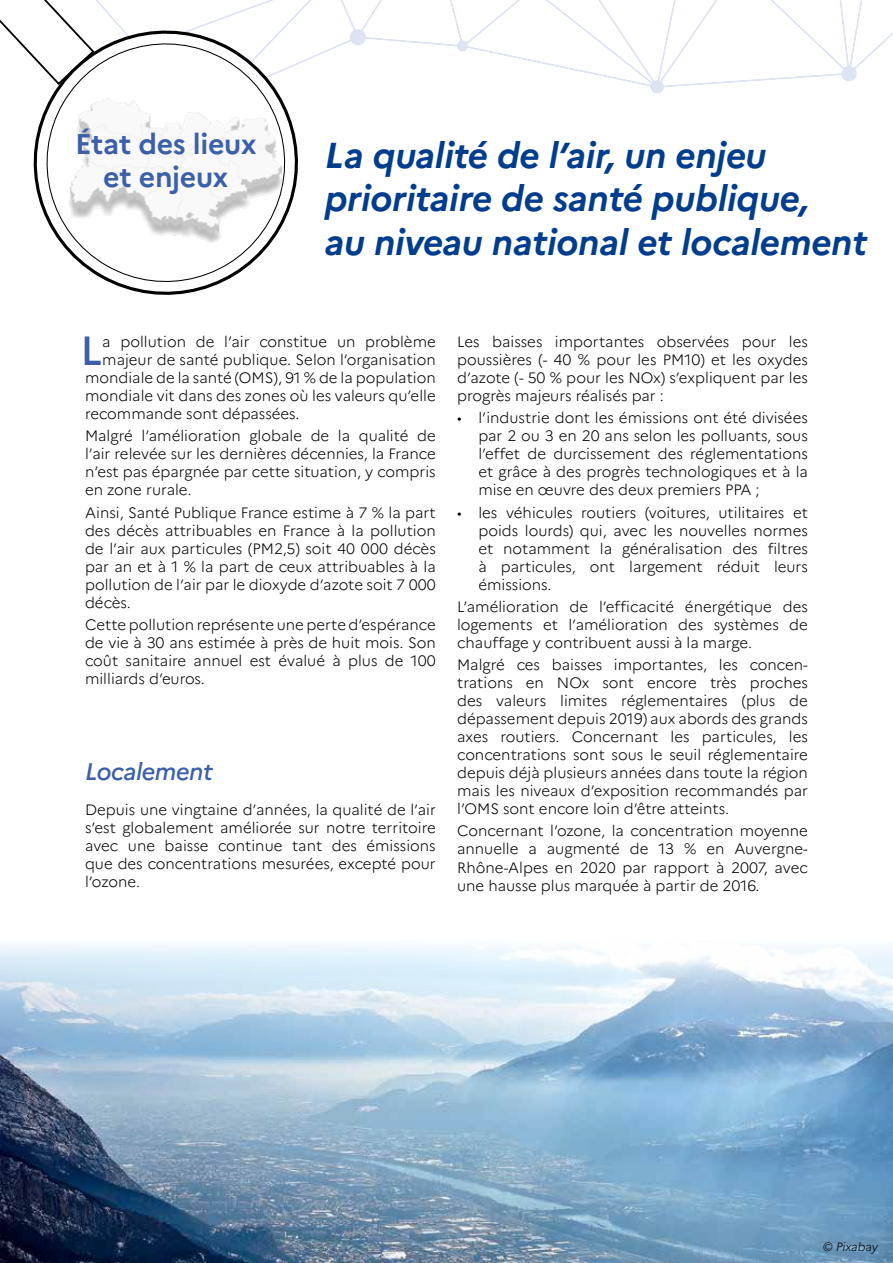
<style>
.page{position:relative;width:893px;height:1263px;background:#fff}
.page>*{position:absolute;margin:0;border:0;box-sizing:border-box;transform-origin:0 0}
.t1{font:500 40.65px "Marianne";color:#3b5fa9}
.t2{font:italic 700 36px/43.5px "Marianne";letter-spacing:-.01em;color:#003d8d}
.t3{font:700 28.5px/33px "Marianne";letter-spacing:-.01em;color:#3b5fa9;text-align:center}
.t4{font:italic 500 24px "Marianne";letter-spacing:-.02em;color:#3b5fa9}
.t5{font:300 15px/18px "Marianne";color:#000;text-align:justify}
.t6{font:italic 300 12px "Marianne";letter-spacing:-.005em;color:#000}
</style>
<div class="page">
<svg style="left:96px;top:0;width:767px;height:94px"></svg>
<svg style="left:863px;top:32px;width:30px;height:30px"></svg>
<svg style="left:96px;top:14px;width:219px;height:80px"></svg>
<svg style="left:33px;top:27px;width:268px;height:268px"></svg>
<svg style="left:0;top:0;width:96px;height:86px"></svg>
<img style="left:68px;top:98px;width:213px;height:145px">
<img style="left:0;top:944px;width:893px;height:319px">
<h3 class="t3" style="left:75px;top:125px;width:183px">État des lieux et enjeux</h3>
<h2 class="t2" style="left:325px;top:130px;width:544px">La qualité de l’air, un enjeu prioritaire de santé publique,<br>au niveau national et localement</h2>
<h1 class="t1" style="left:81px;top:319px;width:23px">L</h1>
<p class="t5" style="left:102px;top:332px;width:335px">a pollution de l’air constitue un problème</p>
<p class="t5" style="left:102px;top:350px;width:335px">majeur de santé publique. Selon l’organisation</p>
<p class="t5" style="left:85px;top:368px;width:352px">mondiale de la santé (OMS), 91 % de la population</p>
<p class="t5" style="left:85px;top:386px;width:352px">mondiale vit dans des zones où les valeurs qu’elle</p>
<p class="t5" style="left:85px;top:404px;width:216px">recommande sont dépassées.</p>
<p class="t5" style="left:85px;top:426px;width:352px">Malgré l’amélioration globale de la qualité de l’air relevée sur les dernières décennies, la France n’est pas épargnée par cette situation, y compris en zone rurale.</p>
<p class="t5" style="left:85px;top:502px;width:352px">Ainsi, Santé Publique France estime à 7 % la part des décès attribuables en France à la pollution de l’air aux particules (PM2,5) soit 40 000 décès par an et à 1 % la part de ceux attribuables à la pollution de l’air par le dioxyde d’azote soit 7 000 décès.</p>
<p class="t5" style="left:85px;top:614px;width:352px">Cette pollution représente une perte d’espérance de vie à 30 ans estimée à près de huit mois. Son coût sanitaire annuel est évalué à plus de 100 milliards d’euros.</p>
<h3 class="t4" style="left:85px;top:753px;width:129px">Localement</h3>
<p class="t5" style="left:85px;top:799px;width:352px">Depuis une vingtaine d’années, la qualité de l’air s’est globalement améliorée sur notre territoire avec une baisse continue tant des émissions que des concentrations mesurées, excepté pour l’ozone.</p>
<p class="t5" style="left:457px;top:332px;width:352px">Les baisses importantes observées pour les poussières (- 40 % pour les PM10) et les oxydes d’azote (- 50 % pour les NOx) s’expliquent par les progrès majeurs réalisés par :</p>
<p class="t5" style="left:478px;top:408px;width:331px;text-indent:-21px">• l’industrie dont les émissions ont été divisées par 2 ou 3 en 20 ans selon les polluants, sous l’effet de durcissement des réglementations et grâce à des progrès technologiques et à la mise en œuvre des deux premiers PPA ;</p>
<p class="t5" style="left:478px;top:502px;width:331px;text-indent:-21px">• les véhicules routiers (voitures, utilitaires et poids lourds) qui, avec les nouvelles normes et notamment la généralisation des filtres à particules, ont largement réduit leurs émissions.</p>
<p class="t5" style="left:457px;top:596px;width:352px">L’amélioration de l’efficacité énergétique des logements et l’amélioration des systèmes de chauffage y contribuent aussi à la marge.</p>
<p class="t5" style="left:457px;top:655px;width:352px">Malgré ces baisses importantes, les concen&shy;trations en NOx sont encore très proches des valeurs limites réglementaires (plus de dépassement depuis 2019) aux abords des grands axes routiers. Concernant les particules, les concentrations sont sous le seuil réglementaire depuis déjà plusieurs années dans toute la région mais les niveaux d’exposition recommandés par l’OMS sont encore loin d’être atteints.</p>
<p class="t5" style="left:457px;top:821px;width:352px">Concernant l’ozone, la concentration moyenne annuelle a augmenté de 13 % en Auvergne-Rhône-Alpes en 2020 par rapport à 2007, avec une hausse plus marquée à partir de 2016.</p>
<p class="t6" style="left:823px;top:1237px;width:57px">© Pixabay</p>
</div>
